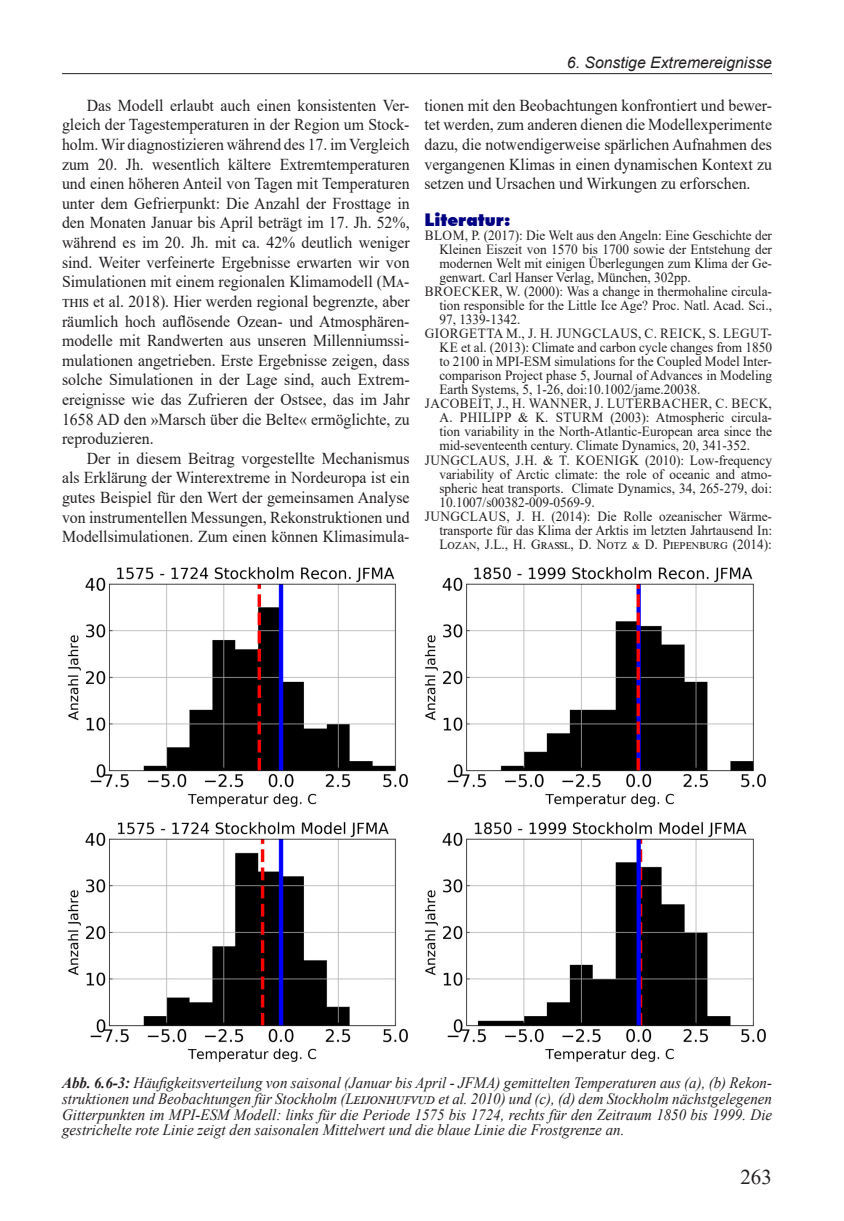
<style>
.page{position:relative;width:844px;height:1221px;background:#fff}
.page>*{position:absolute;margin:0;border:0;box-sizing:border-box;transform-origin:0 0}
.t1{font:21px "Times New Roman";color:#231f20}
.Titel2-1Zeile{font:900 17.5px "Futura BT";color:#000082;scale:.96 1}
.Fließtext{font:16.62px/19.6px "Times New Roman";color:#231f20;text-align:justify;scale:.95 1}
.Legende{font:italic 15.75px/15.8px "Times New Roman";color:#231f20;text-align:justify;scale:.95 1}
.t2{font:italic 15.75px "Arial";color:#231f20}
.Literatur{font:14px/14px "Times New Roman";color:#231f20;text-align:justify;scale:.95 1}
.s1{font-weight:700}
</style>
<div class="page">
<hr style="left:62px;top:73px;width:709px;height:1px;background:#231f20">
<img style="left:424px;top:821px;width:342px;height:241px">
<img style="left:67px;top:821px;width:341px;height:241px">
<img style="left:424px;top:567px;width:342px;height:240px">
<img style="left:67px;top:566px;width:341px;height:241px">
<p class="Fließtext" style="left:62px;top:95px;width:367px;text-indent:25px">Das Modell erlaubt auch einen konsistenten Ver&shy;gleich der Tagestemperaturen in der Region um Stock&shy;holm. Wir diagnostizieren während des 17. im Vergleich zum 20. Jh. wesentlich kältere Extremtemperaturen und einen höheren Anteil von Tagen mit Temperaturen unter dem Gefrierpunkt: Die Anzahl der Frosttage in den Monaten Januar bis April beträgt im 17. Jh. 52%, während es im 20. Jh. mit ca. 42% deutlich weniger sind. Weiter verfeinerte Ergebnisse erwarten wir von Simulationen mit einem regionalen Klimamodell (Ma&shy;this et al. 2018). Hier werden regional begrenzte, aber räumlich hoch auflösende Ozean- und Atmosphären&shy;modelle mit Randwerten aus unseren Millenniumssi&shy;mulationen angetrieben. Erste Ergebnisse zeigen, dass solche Simulationen in der Lage sind, auch Extrem&shy;ereignisse wie das Zufrieren der Ostsee, das im Jahr 1658 AD den »Marsch über die Belte« ermöglichte, zu reproduzieren.</p>
<p class="Fließtext" style="left:62px;top:448px;width:367px;text-indent:25px">Der in diesem Beitrag vorgestellte Mechanismus als Erklärung der Winterextreme in Nordeuropa ist ein gutes Beispiel für den Wert der gemeinsamen Analyse von instrumentellen Messungen, Rekonstruktionen und Modellsimulationen. Zum einen können Klimasimula-</p>
<p class="t2" style="left:567px;top:52px;width:206px">6. Sonstige Extremereignisse</p>
<p class="Fließtext" style="left:424px;top:95px;width:367px">tionen mit den Beobachtungen konfrontiert und bewer&shy;tet werden, zum anderen dienen die Modellexperimente dazu, die notwendigerweise spärlichen Aufnahmen des vergangenen Klimas in einen dynamischen Kontext zu setzen und Ursachen und Wirkungen zu erforschen.</p>
<p class="Titel2-1Zeile" style="left:424px;top:209px;width:91px">Literatur:</p>
<p class="Literatur" style="left:439px;top:228px;width:351px;text-indent:-15px">BLOM, P. (2017): Die Welt aus den Angeln: Eine Geschichte der Kleinen Eiszeit von 1570 bis 1700 sowie der Entstehung der modernen Welt mit einigen Überlegungen zum Klima der Ge&shy;genwart. Carl Hanser Verlag, München, 302pp.</p>
<p class="Literatur" style="left:439px;top:284px;width:351px;text-indent:-15px">BROECKER, W. (2000): Was a change in thermohaline circula&shy;tion responsible for the Little Ice Age? Proc. Natl. Acad. Sci., 97, 1339-1342.</p>
<p class="Literatur" style="left:439px;top:326px;width:351px;text-indent:-15px">GIORGETTA M., J. H. JUNGCLAUS, C. REICK, S. LEGUT-KE et al. (2013): Climate and carbon cycle changes from 1850 to 2100 in MPI-ESM simulations for the Coupled Model Inter&shy;comparison Project phase 5, Journal of Advances in Modeling Earth Systems, 5, 1-26, doi:10.1002/jame.20038.</p>
<p class="Literatur" style="left:439px;top:396px;width:351px;text-indent:-15px">JACOBEIT, J., H. WANNER, J. LUTERBACHER, C. BECK, A. PHILIPP &amp; K. STURM (2003): Atmospheric circula&shy;tion variability in the North-Atlantic-European area since the mid-seventeenth century. Climate Dynamics, 20, 341-352.</p>
<p class="Literatur" style="left:439px;top:452px;width:351px;text-indent:-15px">JUNGCLAUS, J.H. &amp; T. KOENIGK (2010): Low-frequency variability of Arctic climate: the role of oceanic and atmo&shy;spheric heat transports. Climate Dynamics, 34, 265-279, doi:<br>10.1007/s00382-009-0569-9.</p>
<p class="Literatur" style="left:439px;top:508px;width:351px;text-indent:-15px">JUNGCLAUS, J. H. (2014): Die Rolle ozeanischer Wärme&shy;transporte für das Klima der Arktis im letzten Jahrtausend In:<br>Lozan, J.L., H. Grassl, D. Notz &amp; D. Piepenburg (2014):</p>
<p class="Legende" style="left:62px;top:1074px;width:748px"><span class="s1">Abb. 6.6-3:</span> Häufigkeitsverteilung von saisonal (Januar bis April - JFMA) gemittelten Temperaturen aus (a), (b) Rekon&shy;struktionen und Beobachtungen für Stockholm (Leijonhufvud et al. 2010) und (c), (d) dem Stockholm nächstgelegenen Gitterpunkten im MPI-ESM Modell: links für die Periode 1575 bis 1724, rechts für den Zeitraum 1850 bis 1999. Die gestrichelte rote Linie zeigt den saisonalen Mittelwert und die blaue Linie die Frostgrenze an.</p>
<p class="t1" style="left:740px;top:1161px;width:33px">263</p>
</div>
